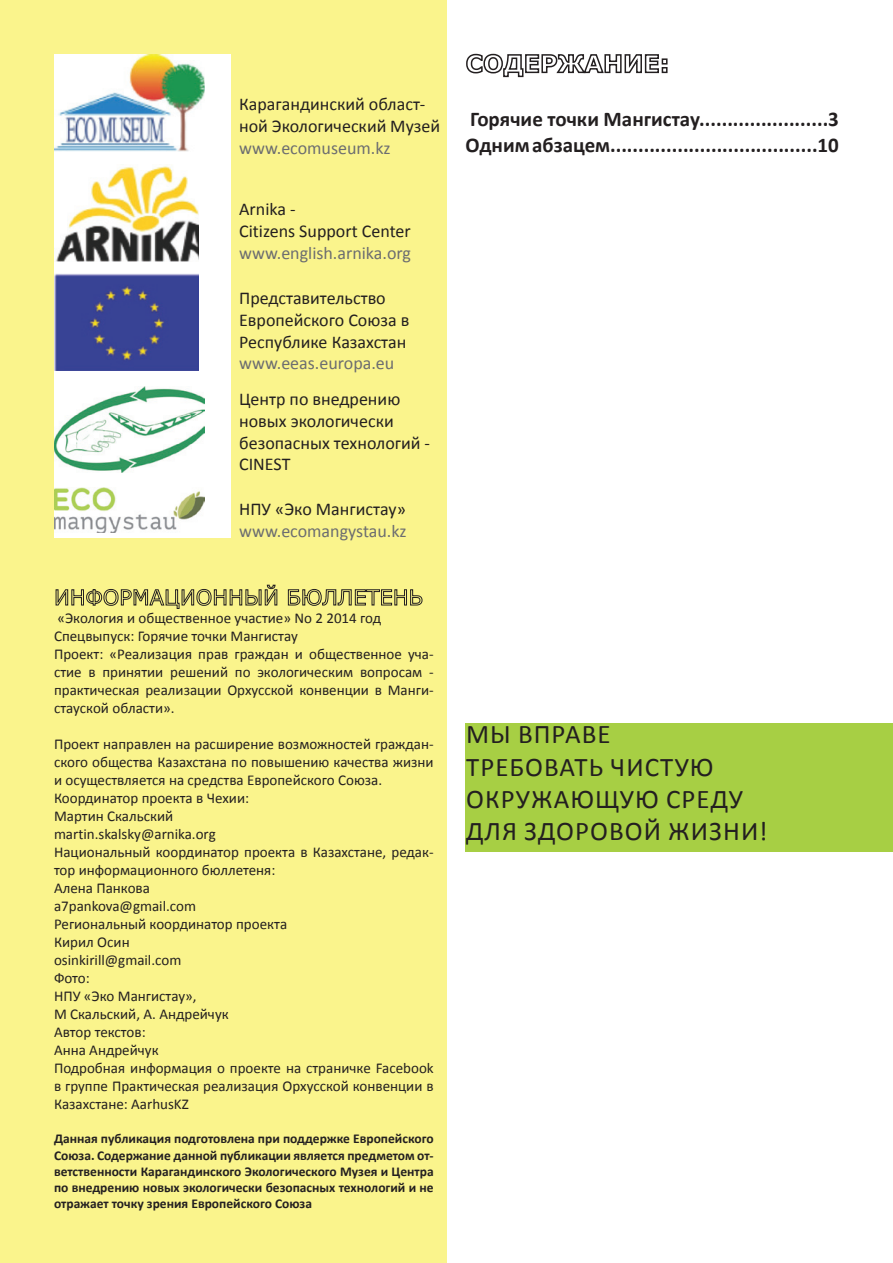
<style>
.page{position:relative;width:893px;height:1263px;background:#fff}
.page>*{position:absolute;margin:0;border:0;box-sizing:border-box;transform-origin:0 0}
.t1{font:27px/32.4px "Calibri";letter-spacing:.04em;color:#231f20}
.t2{font:700 21px/25.2px "Calibri";color:#231f20}
.t3{font:18px/21.6px "Calibri";color:#231f20}
.t4{font:18px "Calibri";color:#6c6d70}
.t5{font:15px/18px "Calibri";color:#231f20}
.t6{font:700 13.5px/16.2px "Calibri";color:#231f20;text-align:justify}
</style>
<div class="page">
<div style="left:0;top:0;width:446px;height:1263px;background:#faf48c"></div>
<div style="left:54px;top:54px;width:177px;height:484px;background:#fff"></div>
<svg style="left:466px;top:53px;width:201px;height:25px"></svg>
<svg style="left:55px;top:584px;width:223px;height:25px"></svg>
<svg style="left:288px;top:589px;width:135px;height:17px"></svg>
<img style="left:56px;top:166px;width:142px;height:95px">
<img style="left:54px;top:273px;width:144px;height:98px">
<img style="left:54px;top:54px;width:150px;height:98px">
<div style="left:466px;top:723px;width:427px;height:128px;background:#a7cf44"></div>
<img style="left:54px;top:387px;width:150px;height:85px">
<img style="left:54px;top:488px;width:150px;height:45px">
<p class="t3" style="left:239px;top:93px;width:202px">Карагандинский област&shy;ной Экологический Музей</p>
<p class="t4" style="left:239px;top:135px;width:153px">www.ecomuseum.kz</p>
<p class="t3" style="left:239px;top:198px;width:173px">Arnika -<br>Citizens Support Center</p>
<p class="t4" style="left:239px;top:240px;width:173px">www.english.arnika.org</p>
<p class="t3" style="left:239px;top:287px;width:172px">Представительство<br>Европейского Союза в<br>Республике Казахстан</p>
<p class="t4" style="left:239px;top:351px;width:157px">www.eeas.europa.eu</p>
<p class="t3" style="left:239px;top:388px;width:192px">Центр по внедрению новых экологически безопасных технологий -<br>CINEST</p>
<p class="t3" style="left:239px;top:498px;width:168px">НПУ «Эко Мангистау»</p>
<p class="t4" style="left:239px;top:518px;width:169px">www.ecomangystau.kz</p>
<h2 class="t2" style="left:466px;top:106px;width:375px">Горячие точки Мангистау.......................3<br>Одним абзацем.....................................10</h2>
<p class="t5" style="left:54px;top:609px;width:381px">«Экология и общественное участие» No 2 2014 год Спецвыпуск: Горячие точки Мангистау<br>Проект: «Реализация прав граждан и общественное уча&shy;стие в принятии решений по экологическим вопросам - практическая реализации Орхусской конвенции в Манги&shy;стауской области».</p>
<p class="t5" style="left:54px;top:735px;width:381px">Проект направлен на расширение возможностей граждан&shy;ского общества Казахстана по повышению качества жизни и осуществляется на средства Европейского Союза.<br>Координатор проекта в Чехии:<br>Мартин Скальский<br>martin.skalsky@arnika.org<br>Национальный координатор проекта в Казахстане, редак&shy;тор информационного бюллетеня:<br>Алена Панкова<br>a7pankova@gmail.com<br>Региональный координатор проекта<br>Кирил Осин<br>osinkirill@gmail.com<br>Фото:<br>НПУ «Эко Мангистау»,<br>М Скальский, А. Андрейчук<br>Автор текстов:<br>Анна Андрейчук<br>Подробная информация о проекте на страничке Facebook в группе Практическая реализация Орхусской конвенции в<br>Казахстане: AarhusKZ</p>
<p class="t6" style="left:54px;top:1130px;width:381px">Данная публикация подготовлена при поддержке Европейского Союза. Содержание данной публикации является предметом от&shy;ветственности Карагандинского Экологического Музея и Центра по внедрению новых экологически безопасных технологий и не отражает точку зрения Европейского Союза</p>
<h1 class="t1" style="left:466px;top:717px;width:303px">МЫ ВПРАВЕ<br>ТРЕБОВАТЬ ЧИСТУЮ<br>ОКРУЖАЮЩУЮ СРЕДУ<br>ДЛЯ ЗДОРОВОЙ ЖИЗНИ!</h1>
</div>
